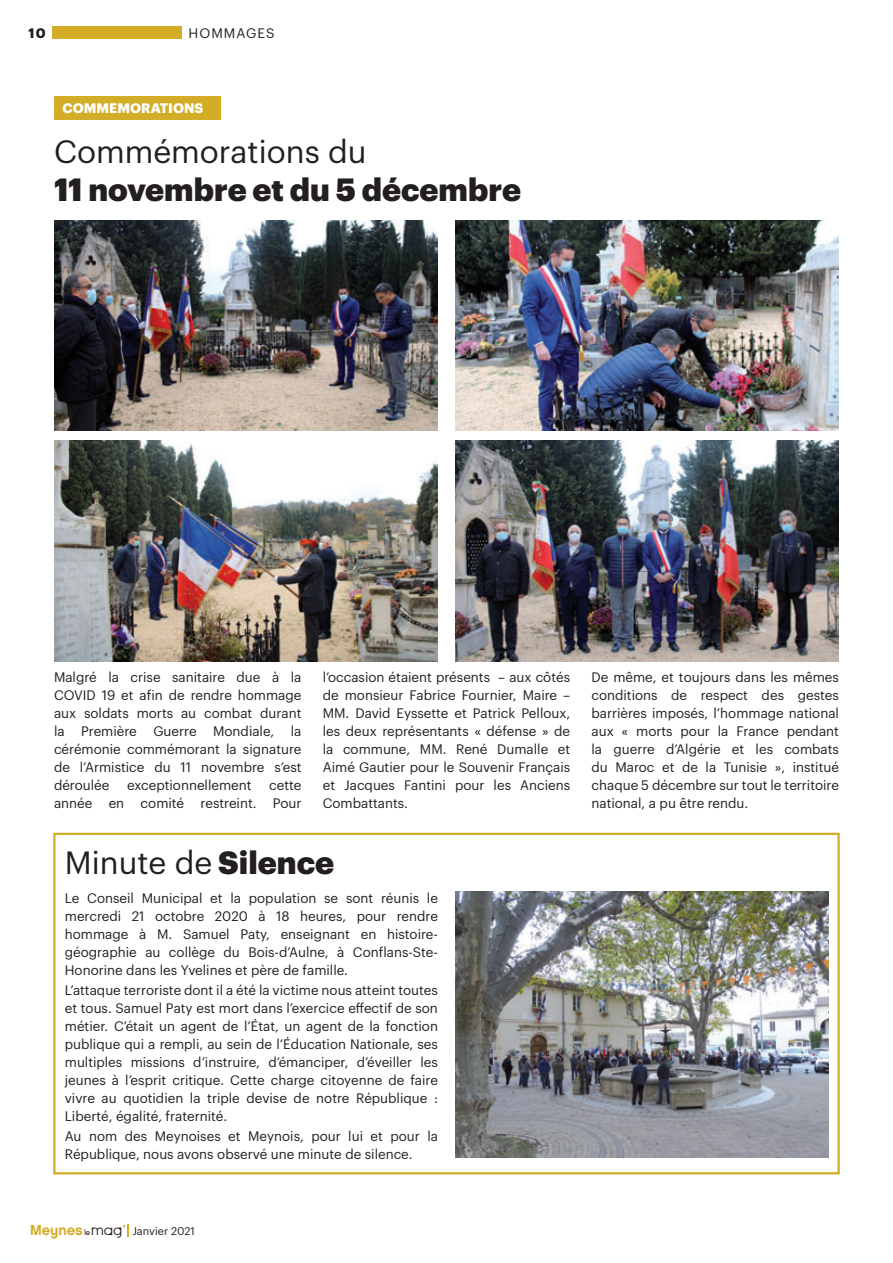
<style>
.page{position:relative;width:893px;height:1263px;background:#fff}
.page>*{position:absolute;margin:0;border:0;box-sizing:border-box;transform-origin:0 0}
.t1{font:31.5px "Graphik";color:#231f20}
.t2{font:900 31.5px "Graphik";color:#231f20}
.t3{font:13.5px/18px "Graphik";color:#231f20;text-align:justify}
.t4{font:700 13.5px "Graphik";color:#fff}
.t5{font:13.5px "Graphik";letter-spacing:.075em;color:#231f20}
.t6{font:700 13.5px "Graphik";color:#231f20}
.t7{font:10.95px "Graphik";color:#231f20}
.s1{font-weight:900}
.s2{font-family:"Chalet New York Nineteen Eighty";font-size:14.4px;color:#d4ad28}
.s3{font-family:"Harry Plain";font-size:7.95px}
.s4{font-family:"Seraphic Organism";font-size:13.5px}
</style>
<div class="page">
<div style="left:52px;top:26px;width:130px;height:13px;background:#d4ad28"></div>
<svg style="left:128px;top:1224px;width:1px;height:13px"></svg>
<div style="left:54px;top:96px;width:166px;height:24px;background:#d4ad28"></div>
<img style="left:54px;top:220px;width:384px;height:211px">
<img style="left:54px;top:440px;width:384px;height:221px">
<img style="left:455px;top:220px;width:384px;height:211px">
<img style="left:455px;top:440px;width:384px;height:221px">
<img style="left:455px;top:892px;width:373px;height:266px">
<div style="left:53px;top:833px;width:787px;height:341px;border:2px solid #d4ad28"></div>
<p class="t6" style="left:29px;top:23px;width:18px">10</p>
<p class="t5" style="left:189px;top:23px;width:87px">HOMMAGES</p>
<p class="t4" style="left:63px;top:98px;width:142px">COMMEMORATIONS</p>
<h1 class="t1" style="left:54px;top:128px;width:314px">Commémorations du</h1>
<h1 class="t2" style="left:54px;top:165px;width:469px">11 novembre et du 5 décembre</h1>
<p class="t3" style="left:54px;top:667px;width:249px">Malgré la crise sanitaire due à la COVID 19 et afin de rendre hommage aux soldats morts au combat durant la Première Guerre Mondiale, la cérémonie commémorant la signature de l’Armistice du 11 novembre s’est déroulée</p>
<p class="t3" style="left:127px;top:775px;width:126px">exceptionnellement</p>
<p class="t3" style="left:54px;top:775px;width:249px;text-align:right">cette<br>année en comité restreint. Pour</p>
<p class="t3" style="left:323px;top:667px;width:249px">l’occasion étaient présents – aux côtés de monsieur Fabrice Fournier, Maire – MM. David Eyssette et Patrick Pelloux, les deux représentants « défense » de la commune, MM. René Dumalle et Aimé Gautier pour le Souvenir Français et Jacques Fantini pour les Anciens Combattants.</p>
<p class="t3" style="left:591px;top:667px;width:249px">De même, et toujours dans les mêmes conditions de respect des gestes barrières imposés, l’hommage national aux « morts pour la France pendant la guerre d’Algérie et les combats du Maroc et de la Tunisie », institué chaque 5 décembre sur tout le territoire national, a pu être rendu.</p>
<h1 class="t1" style="left:65px;top:839px;width:271px">Minute de <span class="s1">Silence</span></h1>
<p class="t3" style="left:65px;top:888px;width:375px">Le Conseil Municipal et la population se sont réunis le mercredi 21 octobre 2020 à 18 heures, pour rendre hommage à M. Samuel Paty, enseignant en histoire&shy;géographie au collège du Bois-d’Aulne, à Conflans-Ste-Honorine dans les Yvelines et père de famille.</p>
<p class="t3" style="left:65px;top:980px;width:375px">L’attaque terroriste dont il a été la victime nous atteint toutes et tous. Samuel Paty est mort dans l’exercice effectif de son métier. C’était un agent de l’État, un agent de la fonction publique qui a rempli, au sein de l’Éducation Nationale, ses multiples missions d’instruire, d’émanciper, d’éveiller les jeunes à l’esprit critique. Cette charge citoyenne de faire vivre au quotidien la triple devise de notre République :<br>Liberté, égalité, fraternité.</p>
<p class="t3" style="left:65px;top:1126px;width:375px">Au nom des Meynoises et Meynois, pour lui et pour la<br>République, nous avons observé une minute de silence.</p>
<p class="t7" style="left:30px;top:1222px;width:166px"><span class="s2">Meynes</span> <span class="s3">le</span><span class="s4">Mag</span><sup>’</sup> Janvier 2021</p>
</div>
